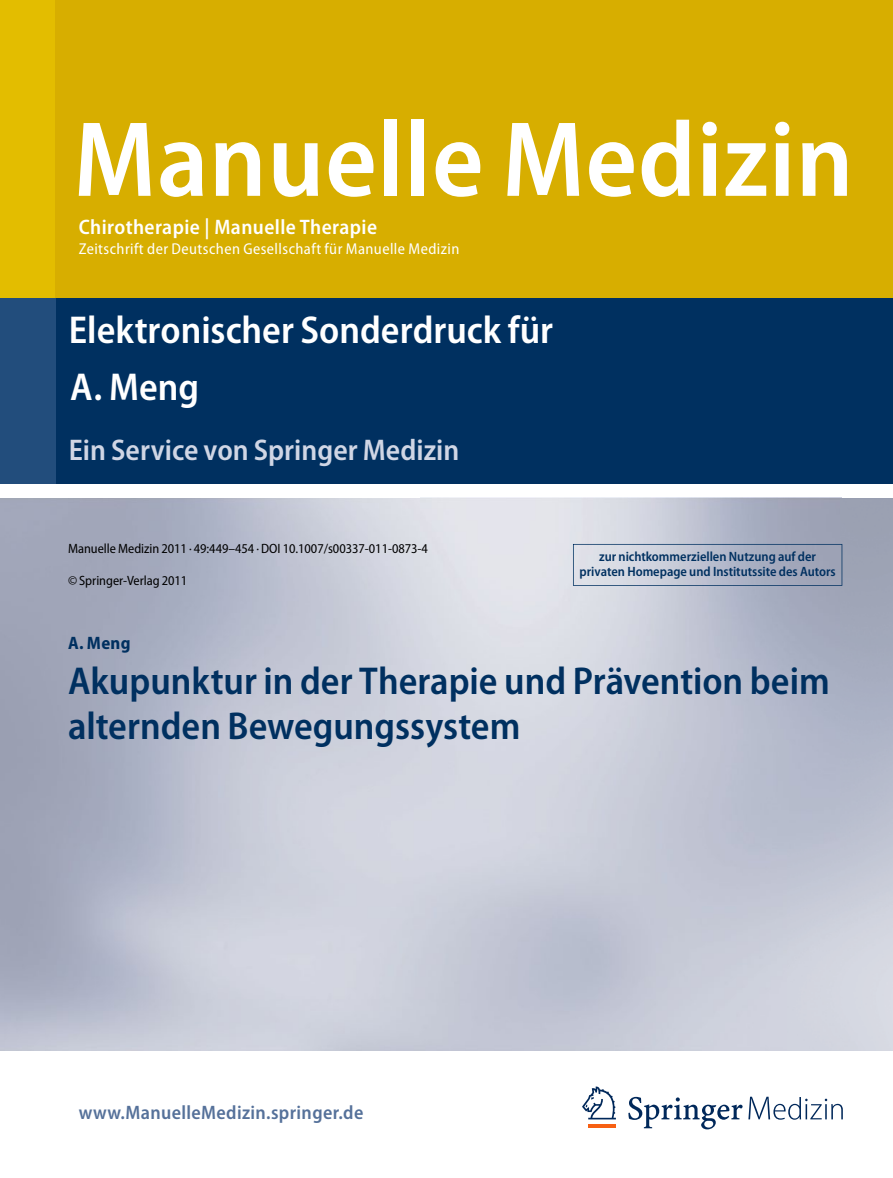
<style>
.page{position:relative;width:893px;height:1178px;background:#fff}
.page>*{position:absolute;margin:0;border:0;box-sizing:border-box;transform-origin:0 0}
.t1{font:600 semi-condensed 108px "Myriad Pro";letter-spacing:.01em;color:#fff}
.t2{font:600 semi-condensed 39px/45px "Myriad Pro";color:#003060}
.t3{font:600 semi-condensed 39px "Myriad Pro";color:#fff}
.t4{font:600 semi-condensed 30px "Myriad Pro";color:#d0d6e5}
.t5{font:600 semi-condensed 21px "Myriad Pro";letter-spacing:.02em;color:#fff}
.t6{font:600 semi-condensed 19.5px "Myriad Pro";letter-spacing:.02em;color:#55719a}
.t7{font:700 semi-condensed 18px "Myriad Pro";color:#003060}
.t8{font:semi-condensed 15.75px "Myriad Pro";letter-spacing:.03em;color:#fff}
.t9{font:semi-condensed 13.5px "Myriad Pro";color:#000}
.t10{font:600 semi-condensed 13.5px/15px "Myriad Pro";letter-spacing:-.005em;color:#003060;text-align:center}
</style>
<div class="page">
<div style="left:55px;top:298px;width:838px;height:185px;background:#003060"></div>
<div style="left:0;top:298px;width:55px;height:185px;background:#224d7c"></div>
<img style="left:0;top:497px;width:893px;height:553px">
<svg style="left:573px;top:544px;width:269px;height:42px"></svg>
<div style="left:0;top:0;width:55px;height:298px;background:#e3bd00"></div>
<div style="left:55px;top:0;width:838px;height:298px;background:#d7ae00"></div>
<hr style="left:588px;top:1125px;width:28px;height:3px;background:#f76013">
<svg style="left:582px;top:1086px;width:34px;height:33px"></svg>
<svg style="left:628px;top:1097px;width:215px;height:32px"></svg>
<h1 class="t1" style="left:73px;top:100px;width:781px">Manuelle Medizin</h1>
<h3 class="t5" style="left:79px;top:215px;width:300px">Chirotherapie | Manuelle Therapie</h3>
<p class="t8" style="left:79px;top:240px;width:382px">Zeitschrift der Deutschen Gesellschaft für Manuelle Medizin</p>
<h2 class="t3" style="left:69px;top:308px;width:486px">Elektronischer Sonderdruck für</h2>
<h2 class="t3" style="left:70px;top:365px;width:130px">A. Meng</h2>
<h3 class="t4" style="left:69px;top:433px;width:392px">Ein Service von Springer Medizin</h3>
<p class="t9" style="left:68px;top:541px;width:361px">Manuelle Medizin 2011 · 49:449–454 · DOI 10.1007/s00337-011-0873-4</p>
<p class="t9" style="left:68px;top:573px;width:121px">© Springer-Verlag 2011</p>
<p class="t10" style="left:580px;top:549px;width:258px">zur nichtkommerziellen Nutzung auf der privaten Homepage und Institutssite des Autors</p>
<h3 class="t7" style="left:68px;top:632px;width:64px">A. Meng</h3>
<h2 class="t2" style="left:68px;top:659px;width:763px">Akupunktur in der Therapie und Prävention beim alternden Bewegungssystem</h2>
<h3 class="t6" style="left:79px;top:1102px;width:286px">www.ManuelleMedizin.springer.de</h3>
</div>
